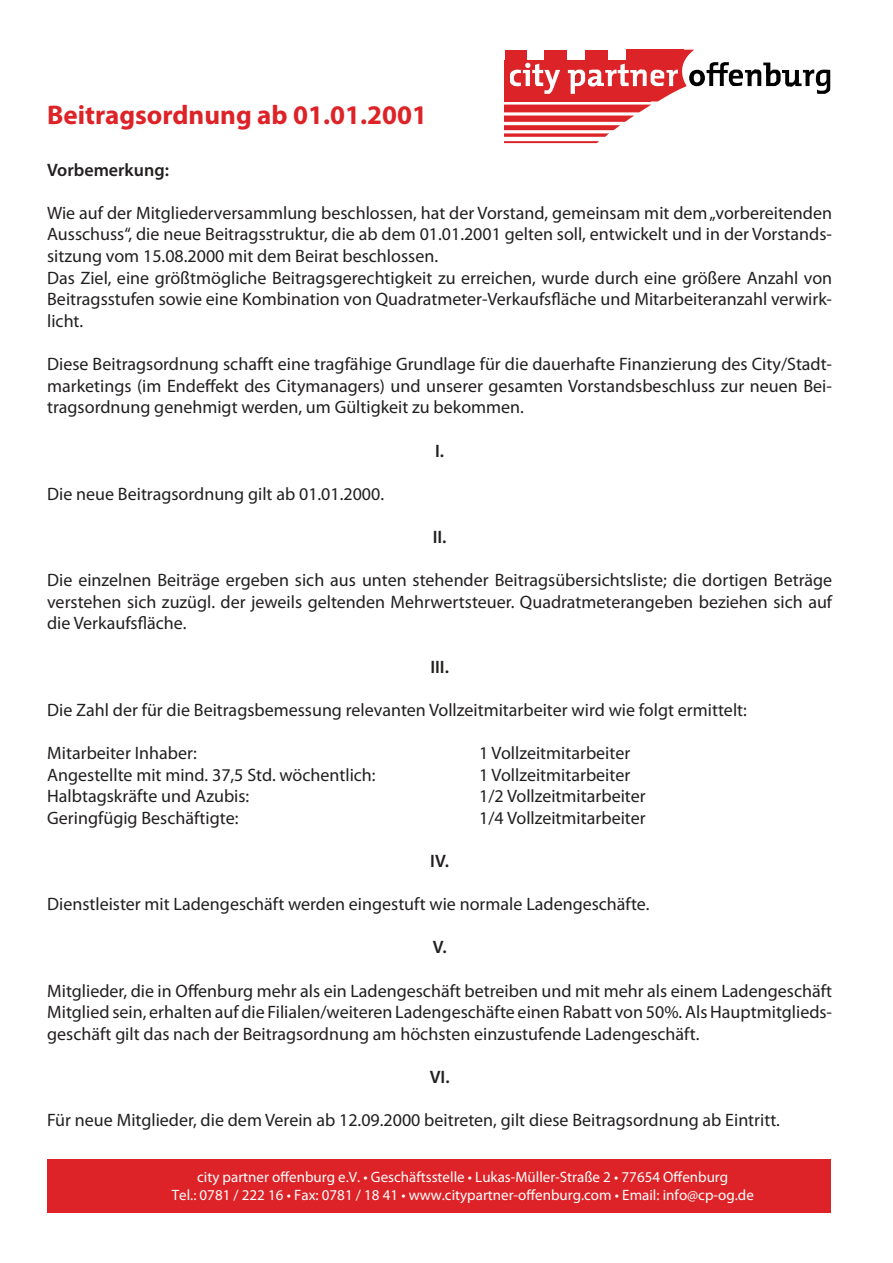
<style>
.page{position:relative;width:893px;height:1263px;background:#fff}
.page>*{position:absolute;margin:0;border:0;box-sizing:border-box;transform-origin:0 0}
.t1{font:700 27px "Myriad Pro";color:#dd2327}
.t2{font:18px/21.6px "Myriad Pro";color:#221f1f;text-align:justify}
.t3{font:600 18px "Myriad Pro";color:#221f1f}
.t4{font:15px/18px "Myriad Pro";color:#fff;text-align:center}
</style>
<div class="page">
<div style="left:47px;top:1160px;width:784px;height:53px;background:#dd2327"></div>
<svg style="left:505px;top:50px;width:325px;height:93px"></svg>
<h1 class="t1" style="left:47px;top:104px;width:381px">Beitragsordnung ab 01.01.2001</h1>
<p class="t3" style="left:47px;top:163px;width:123px">Vorbemerkung:</p>
<p class="t2" style="left:47px;top:204px;width:786px;text-align:left">Wie auf der Mitgliederversammlung beschlossen, hat der Vorstand, gemeinsam mit dem „vorbereitenden Ausschuss“, die neue Beitragsstruktur, die ab dem 01.01.2001 gelten soll, entwickelt und in der Vorstands&shy;sitzung vom 15.08.2000 mit dem Beirat beschlossen.<br>Das Ziel, eine größtmögliche Beitragsgerechtigkeit zu erreichen, wurde durch eine größere Anzahl von Beitragsstufen sowie eine Kombination von Quadratmeter-Verkaufsfläche und Mitarbeiteranzahl verwirk&shy;licht.</p>
<p class="t2" style="left:47px;top:355px;width:786px">Diese Beitragsordnung schafft eine tragfähige Grundlage für die dauerhafte Finanzierung des City/Stadt&shy;marketings (im Endeffekt des Citymanagers) und unserer gesamten Vorstandsbeschluss zur neuen Bei&shy;tragsordnung genehmigt werden, um Gültigkeit zu bekommen.</p>
<p class="t3" style="left:435px;top:444px;width:10px">I.</p>
<p class="t2" style="left:47px;top:484px;width:338px">Die neue Beitragsordnung gilt ab 01.01.2000.</p>
<p class="t3" style="left:433px;top:530px;width:15px">II.</p>
<p class="t2" style="left:47px;top:571px;width:786px">Die einzelnen Beiträge ergeben sich aus unten stehender Beitragsübersichtsliste; die dortigen Beträge verstehen sich zuzügl. der jeweils geltenden Mehrwertsteuer. Quadratmeterangeben beziehen sich auf die Verkaufsfläche.</p>
<p class="t3" style="left:430px;top:660px;width:20px">III.</p>
<p class="t2" style="left:47px;top:700px;width:701px">Die Zahl der für die Beitragsbemessung relevanten Vollzeitmitarbeiter wird wie folgt ermittelt:</p>
<p class="t2" style="left:47px;top:744px;width:151px">Mitarbeiter Inhaber:</p>
<p class="t2" style="left:479px;top:744px;width:153px">1 Vollzeitmitarbeiter</p>
<p class="t2" style="left:47px;top:765px;width:330px">Angestellte mit mind. 37,5 Std. wöchentlich:</p>
<p class="t2" style="left:479px;top:765px;width:153px">1 Vollzeitmitarbeiter</p>
<p class="t2" style="left:47px;top:787px;width:204px">Halbtagskräfte und Azubis:</p>
<p class="t2" style="left:479px;top:787px;width:168px">1/2 Vollzeitmitarbeiter</p>
<p class="t2" style="left:47px;top:808px;width:193px">Geringfügig Beschäftigte:</p>
<p class="t2" style="left:479px;top:808px;width:168px">1/4 Vollzeitmitarbeiter</p>
<p class="t3" style="left:430px;top:854px;width:20px">IV.</p>
<p class="t2" style="left:47px;top:895px;width:604px">Dienstleister mit Ladengeschäft werden eingestuft wie normale Ladengeschäfte.</p>
<p class="t3" style="left:433px;top:940px;width:15px">V.</p>
<p class="t2" style="left:47px;top:981px;width:786px">Mitglieder, die in Offenburg mehr als ein Ladengeschäft betreiben und mit mehr als einem Ladengeschäft Mitglied sein, erhalten auf die Filialen/weiteren Ladengeschäfte einen Rabatt von 50%. Als Hauptmitglieds&shy;geschäft gilt das nach der Beitragsordnung am höchsten einzustufende Ladengeschäft.</p>
<p class="t3" style="left:430px;top:1070px;width:21px">VI.</p>
<p class="t2" style="left:47px;top:1111px;width:734px">Für neue Mitglieder, die dem Verein ab 12.09.2000 beitreten, gilt diese Beitragsordnung ab Eintritt.</p>
<p class="t4" style="left:197px;top:1167px;width:533px">city partner offenburg e.V. • Geschäftsstelle • Luk s-Müller-Straße 2 • 77654 Offenburg</p>
<p class="t4" style="left:172px;top:1168px;width:537px">city partner offenburg e.V. • Historisches Rathaus • Hauptstraße 90 • 77652 Offenburg<br>Tel.: 0781 / 9 19 38 - 30 • Fax: 0781 / 9 19 38 - 39 • www.cp-og.de • Email: info@cp-og.de</p>
<p class="t4" style="left:242px;top:1186px;width:513px">222 16 • Fax: 0781 / 18 41 • www.citypartner-offenburg.com • Email: info@cp-og.de</p>
</div>
